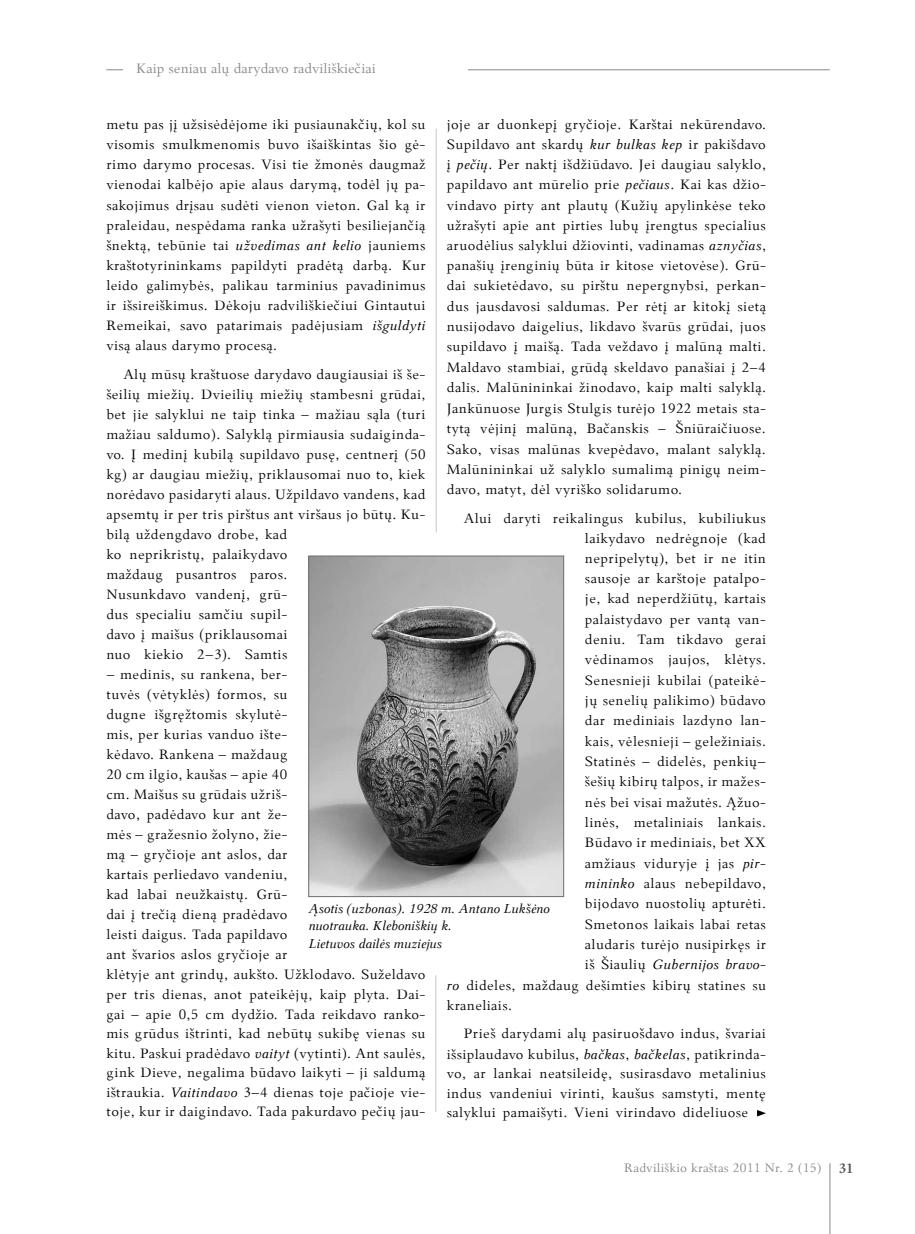
<style>
.page{position:relative;width:915px;height:1234px;background:#fff}
.page>*{position:absolute;margin:0;border:0;box-sizing:border-box;transform-origin:0 0}
.t1{font:15px/19.8px "Palemonas";letter-spacing:.025em;color:#000;text-align:justify}
.t2{font:15px "Palemonas";color:#878787}
.t3{font:italic 15px "Palemonas";letter-spacing:.025em;color:#000}
.t4{font:italic 14.25px/17.2px "Palemonas";color:#000}
.t5{font:13.5px "Palemonas";letter-spacing:.015em;color:#878787}
.s1{font-style:italic}
.s2{font-style:normal}
.s3{font-weight:700;font-size:15px;color:#575756}
</style>
<div class="page">
<hr style="left:106px;top:69px;width:723px;height:1px;background:#878787">
<hr style="left:829px;top:1162px;width:1px;height:71px;background:#878787">
<hr style="left:435px;top:975px;width:1px;height:136px;background:#c6c6c6">
<svg style="left:757px;top:1110px;width:8px;height:6px"></svg>
<div style="left:123px;top:63px;width:345px;height:23px;background:#fff"></div>
<img style="left:310px;top:557px;width:252px;height:337px">
<div style="left:308px;top:555px;width:256px;height:341px;border:1px solid #706f6f"></div>
<hr style="left:435px;top:129px;width:1px;height:403px;background:#c6c6c6">
<p class="t2" style="left:136px;top:59px;width:241px">Kaip seniau alų darydavo radviliškiečiai</p>
<p class="t1" style="left:106px;top:114px;width:320px">metu pas jį užsisėdėjome iki pusiaunakčių, kol su visomis smulkmenomis buvo išaiškintas šio gė&shy;rimo darymo procesas. Visi tie žmonės daugmaž vienodai kalbėjo apie alaus darymą, todėl jų pa&shy;sakojimus drįsau sudėti vienon vieton. Gal ką ir praleidau, nespėdama ranka užrašyti besiliejančią šnektą, tebūnie tai <span class="s1">užvedimas ant kelio</span> jauniems kraštotyrininkams papildyti pradėtą darbą. Kur leido galimybės, palikau tarminius pavadinimus ir išsireiškimus. Dėkoju radviliškiečiui Gintautui Remeikai, savo patarimais padėjusiam <span class="s1">išguldyti </span>visą alaus darymo procesą.</p>
<p class="t1" style="left:106px;top:364px;width:320px;text-align:left;text-indent:17px">Alų mūsų kraštuose darydavo daugiausiai iš še&shy;šeilių miežių. Dvieilių miežių stambesni grūdai, bet jie salyklui ne taip tinka – mažiau sąla (turi mažiau saldumo). Salyklą pirmiausia sudaiginda&shy;vo. Į medinį kubilą supildavo pusę, centnerį (50 kg) ar daugiau miežių, priklausomai nuo to, kiek norėdavo pasidaryti alaus. Užpildavo vandens, kad apsemtų ir per tris pirštus ant viršaus jo būtų. Ku&shy;bilą uždengdavo drobe, kad<br>ko neprikristų, palaikydavo<br>maždaug pusantros paros.<br>Nusunkdavo vandenį, grū-<br>dus specialiu samčiu supil-<br>davo į maišus (priklausomai<br>nuo kiekio 2–3). Samtis</p>
<p class="t1" style="left:106px;top:663px;width:320px;text-align:left">– medinis, su rankena, ber-<br>tuvės (vėtyklės) formos, su<br>dugne išgręžtomis skylutė-<br>mis, per kurias vanduo ište-<br>kėdavo. Rankena – maždaug<br>20 cm ilgio, kaušas – apie 40<br>cm. Maišus su grūdais užriš-<br>davo, padėdavo kur ant že-<br>mės – gražesnio žolyno, žie-<br>mą – gryčioje ant aslos, dar<br>kartais perliedavo vandeniu,<br>kad labai neužkaistų. Grū-<br>dai į trečią dieną pradėdavo<br>leisti daigus. Tada papildavo<br>ant švarios aslos gryčioje ar<br>klėtyje ant grindų, aukšto. Užklodavo. Suželdavo per tris dienas, anot pateikėjų, kaip plyta. Dai&shy;gai – apie 0,5 cm dydžio. Tada reikdavo ranko&shy;mis grūdus ištrinti, kad nebūtų sukibę vienas su kitu. Paskui pradėdavo <span class="s1">vaityt</span> (vytinti). Ant saulės, gink Dieve, negalima būdavo laikyti – ji saldumą ištraukia. <span class="s1">Vaitindavo</span> 3–4 dienas toje pačioje vie&shy;toje, kur ir daigindavo. Tada pakurdavo pečių jau-</p>
<p class="t1" style="left:446px;top:114px;width:320px;line-height:20.2px">joje ar duonkepį gryčioje. Karštai nekūrendavo.<br>Supildavo ant skardų <span class="s1">kur bulkas kep</span> ir pakišdavo į <span class="s1">pečių</span>. Per naktį išdžiūdavo. Jei daugiau salyklo, papildavo ant mūrelio prie <span class="s1">pečiaus</span>. Kai kas džio&shy;vindavo pirty ant plautų (Kužių apylinkėse teko užrašyti apie ant pirties lubų įrengtus specialius aruodėlius salyklui džiovinti, vadinamas <span class="s1">aznyčias</span>, panašių įrenginių būta ir kitose vietovėse). Grū&shy;dai sukietėdavo, su pirštu nepergnybsi, perkan&shy;dus jausdavosi saldumas. Per rėtį ar kitokį sietą nusijodavo daigelius, likdavo švarūs grūdai, juos supildavo į maišą. Tada veždavo į malūną malti.<br>Maldavo stambiai, grūdą skeldavo panašiai į 2–4 dalis. Malūnininkai žinodavo, kaip malti salyklą.<br>Jankūnuose Jurgis Stulgis turėjo 1922 metais sta&shy;tytą vėjinį malūną, Bačanskis – Šniūraičiuose.<br>Sako, visas malūnas kvepėdavo, malant salyklą.<br>Malūnininkai už salyklo sumalimą pinigų neim&shy;davo, matyt, dėl vyriško solidarumo.</p>
<p class="t1" style="left:463px;top:507px;width:303px">Alui daryti reikalingus kubilus, kubiliukus</p>
<p class="t1" style="left:584px;top:527px;width:182px">laikydavo nedrėgnoje (kad</p>
<p class="t1" style="left:584px;top:548px;width:182px">nepripelytų), bet ir ne itin</p>
<p class="t1" style="left:584px;top:568px;width:182px">sausoje ar karštoje patalpo-</p>
<p class="t1" style="left:584px;top:588px;width:182px">je, kad neperdžiūtų, kartais</p>
<p class="t1" style="left:584px;top:608px;width:182px">palaistydavo per vantą van-</p>
<p class="t1" style="left:584px;top:629px;width:182px">deniu. Tam tikdavo gerai</p>
<p class="t1" style="left:584px;top:649px;width:182px">vėdinamos jaujos, klėtys.</p>
<p class="t1" style="left:584px;top:669px;width:182px">Senesnieji kubilai (pateikė-</p>
<p class="t1" style="left:584px;top:690px;width:182px">jų senelių palikimo) būdavo</p>
<p class="t1" style="left:584px;top:710px;width:182px">dar mediniais lazdyno lan-</p>
<p class="t1" style="left:584px;top:730px;width:182px">kais, vėlesnieji – geležiniais.</p>
<p class="t1" style="left:584px;top:750px;width:182px">Statinės – didelės, penkių–</p>
<p class="t1" style="left:584px;top:771px;width:182px">šešių kibirų talpos, ir mažes-</p>
<p class="t1" style="left:584px;top:791px;width:182px">nės bei visai mažutės. Ąžuo-</p>
<p class="t1" style="left:584px;top:811px;width:182px">linės, metaliniais lankais.</p>
<p class="t1" style="left:584px;top:832px;width:182px">Būdavo ir mediniais, bet XX</p>
<p class="t1" style="left:584px;top:852px;width:182px">amžiaus viduryje į jas <span class="s1">pir-</span></p>
<p class="t1" style="left:584px;top:872px;width:182px"><span class="s1">mininko</span> alaus nebepildavo,</p>
<p class="t1" style="left:584px;top:893px;width:182px">bijodavo nuostolių apturėti.</p>
<p class="t1" style="left:584px;top:913px;width:182px">Smetonos laikais labai retas</p>
<p class="t1" style="left:584px;top:933px;width:182px">aludaris turėjo nusipirkęs ir</p>
<p class="t3" style="left:584px;top:954px;width:182px"><span class="s2">iš Šiaulių</span> Gubernijos bravo-</p>
<p class="t1" style="left:446px;top:974px;width:320px"><span class="s1">ro</span> dideles, maždaug dešimties kibirų statines su</p>
<p class="t1" style="left:446px;top:994px;width:67px">kraneliais.</p>
<p class="t1" style="left:446px;top:1023px;width:320px;text-indent:17px">Prieš darydami alų pasiruošdavo indus, švariai išsiplaudavo kubilus, <span class="s1">bačkas</span>, <span class="s1">bačkelas</span>, patikrinda&shy;vo, ar lankai neatsileidę, susirasdavo metalinius indus vandeniui virinti, kaušus samstyti, mentę salyklui pamaišyti. Vieni virindavo dideliuose</p>
<p class="t4" style="left:308px;top:899px;width:243px">Ąsotis (uzbonas). 1928 m. Antano Lukšėno nuotrauka. Kleboniškių k.<br>Lietuvos dailės muziejus</p>
<p class="t5" style="left:624px;top:1158px;width:231px">Radviliškio kraštas 2011 Nr. 2 (15) <span class="s3">31</span></p>
</div>
